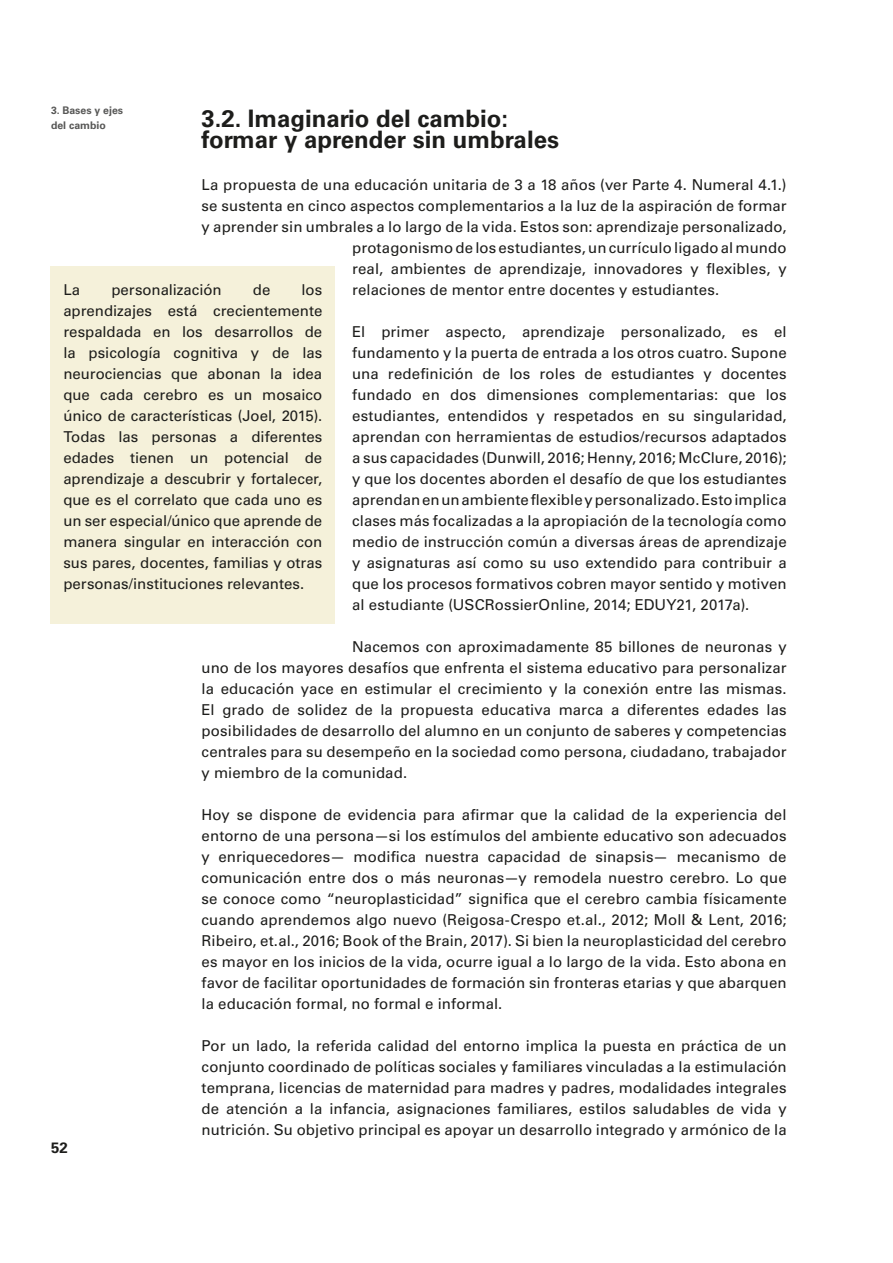
<style>
.page{position:relative;width:893px;height:1263px;background:#fff}
.page>*{position:absolute;margin:0;border:0;box-sizing:border-box;transform-origin:0 0}
.t1{font:700 24px/21px "Univers LT Std";color:#1d1d1b}
.t2{font:15px/21px "Univers LT Std";letter-spacing:.005em;color:#1d1d1b;text-align:justify}
.t3{font:700 15px "Univers LT Std";color:#1d1d1b}
.t4{font:700 10.5px/15px "Univers LT Std";color:#575756}
</style>
<div class="page">
<div style="left:51px;top:266px;width:284px;height:357px;background:#f5f1da"></div>
<p class="t4" style="left:51px;top:103px;width:74px">3. Bases y ejes del cambio</p>
<h1 class="t1" style="left:202px;top:109px;width:359px">3.2. Imaginario del cambio: formar y aprender sin umbrales</h1>
<p class="t2" style="left:202px;top:175px;width:586px">La propuesta de una educación unitaria de 3 a 18 años (ver Parte 4. Numeral 4.1.)</p>
<p class="t2" style="left:202px;top:196px;width:587px">se sustenta en cinco aspectos complementarios a la luz de la aspiración de formar</p>
<p class="t2" style="left:202px;top:217px;width:587px">y aprender sin umbrales a lo largo de la vida. Estos son: aprendizaje personalizado,</p>
<p class="t2" style="left:352px;top:238px;width:436px">protagonismo de los estudiantes, un currículo ligado al mundo</p>
<p class="t2" style="left:352px;top:259px;width:436px">real, ambientes de aprendizaje, innovadores y flexibles, y</p>
<p class="t2" style="left:352px;top:280px;width:369px">relaciones de mentor entre docentes y estudiantes.</p>
<p class="t2" style="left:352px;top:322px;width:436px">El primer aspecto, aprendizaje personalizado, es el fundamento y la puerta de entrada a los otros cuatro. Supone una redefinición de los roles de estudiantes y docentes fundado en dos dimensiones complementarias: que los estudiantes, entendidos y respetados en su singularidad, aprendan con herramientas de estudios/recursos adaptados a sus capacidades (Dunwill, 2016; Henny, 2016; McClure, 2016); y que los docentes aborden el desafío de que los estudiantes aprendan en un ambiente flexible y personalizado. Esto implica clases más focalizadas a la apropiación de la tecnología como medio de instrucción común a diversas áreas de aprendizaje y asignaturas así como su uso extendido para contribuir a que los procesos formativos cobren mayor sentido y motiven al estudiante (USCRossierOnline, 2014; EDUY21, 2017a).</p>
<p class="t2" style="left:202px;top:637px;width:587px;text-indent:151px">Nacemos con aproximadamente 85 billones de neuronas y uno de los mayores desafíos que enfrenta el sistema educativo para personalizar la educación yace en estimular el crecimiento y la conexión entre las mismas.<br>El grado de solidez de la propuesta educativa marca a diferentes edades las posibilidades de desarrollo del alumno en un conjunto de saberes y competencias centrales para su desempeño en la sociedad como persona, ciudadano, trabajador y miembro de la comunidad.</p>
<p class="t2" style="left:202px;top:805px;width:587px">Hoy se dispone de evidencia para afirmar que la calidad de la experiencia del entorno de una persona—si los estímulos del ambiente educativo son adecuados y enriquecedores— modifica nuestra capacidad de sinapsis— mecanismo de comunicación entre dos o más neuronas—y remodela nuestro cerebro. Lo que se conoce como “neuroplasticidad” significa que el cerebro cambia físicamente cuando aprendemos algo nuevo (Reigosa-Crespo et.al., 2012; Moll &amp; Lent, 2016; Ribeiro, et.al., 2016; Book of the Brain, 2017). Si bien la neuroplasticidad del cerebro es mayor en los inicios de la vida, ocurre igual a lo largo de la vida. Esto abona en favor de facilitar oportunidades de formación sin fronteras etarias y que abarquen la educación formal, no formal e informal.</p>
<p class="t2" style="left:202px;top:1036px;width:587px">Por un lado, la referida calidad del entorno implica la puesta en práctica de un conjunto coordinado de políticas sociales y familiares vinculadas a la estimulación temprana, licencias de maternidad para madres y padres, modalidades integrales de atención a la infancia, asignaciones familiares, estilos saludables de vida y nutrición. Su objetivo principal es apoyar un desarrollo integrado y armónico de la</p>
<p class="t2" style="left:63px;top:280px;width:18px">La</p>
<p class="t2" style="left:111px;top:280px;width:112px">personalización</p>
<p class="t2" style="left:253px;top:280px;width:19px">de</p>
<p class="t2" style="left:63px;top:280px;width:260px;text-indent:238px">los aprendizajes está crecientemente respaldada en los desarrollos de la psicología cognitiva y de las neurociencias que abonan la idea que cada cerebro es un mosaico único de características (Joel, 2015).<br>Todas las personas a diferentes edades tienen un potencial de aprendizaje a descubrir y fortalecer, que es el correlato que cada uno es un ser especial/único que aprende de manera singular en interacción con sus pares, docentes, familias y otras personas/instituciones relevantes.</p>
<p class="t3" style="left:51px;top:1138px;width:18px">52</p>
</div>
